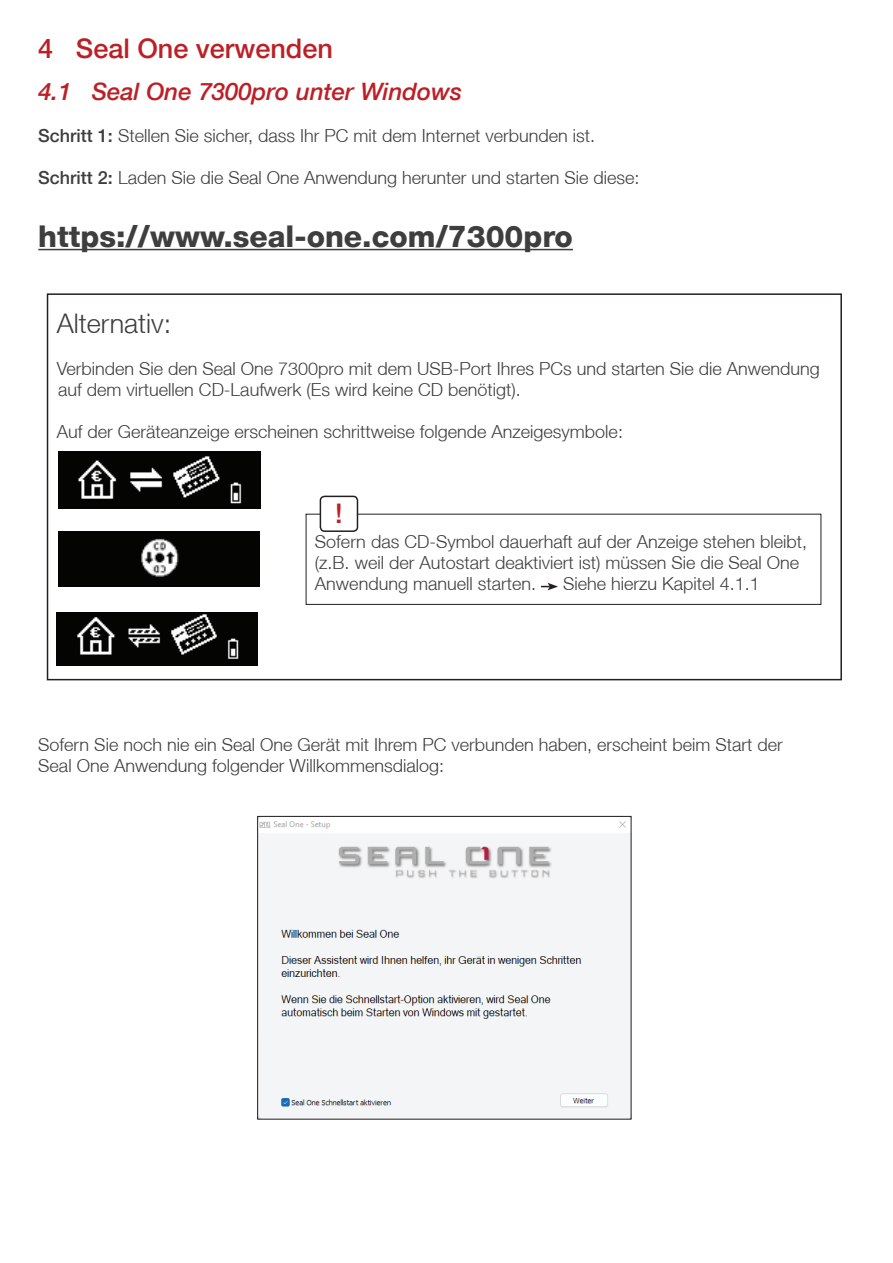
<style>
.page{position:relative;width:893px;height:1263px;background:#fff}
.page>*{position:absolute;margin:0;border:0;box-sizing:border-box;transform-origin:0 0}
.t1{font:800 30px "Helvetica Neue LT";color:#3e3e3f}
.t2{font:500 27px "Helvetica Neue LT";color:#bc2026}
.t3{font:300 27px "Helvetica Neue LT";color:#3e3e3f}
.t4{font:italic 500 24px "Helvetica Neue LT";color:#bc2026}
.t5{font:300 18px/21px "Helvetica Neue LT";color:#3e3e3f}
.s1{font-weight:500}
</style>
<div class="page">
<hr style="left:38px;top:249px;width:535px;height:1px;background:#3e3e3f">
<div style="left:47px;top:293px;width:795px;height:387px;border:2px solid #231f20"></div>
<svg style="left:541px;top:583px;width:17px;height:7px"></svg>
<div style="left:306px;top:514px;width:515px;height:91px;border:1px solid #231f20"></div>
<img style="left:58px;top:532px;width:201px;height:55px">
<img style="left:58px;top:452px;width:202px;height:56px">
<img style="left:57px;top:612px;width:200px;height:53px">
<div style="left:320px;top:496px;width:37px;height:35px;background:#fff;border-radius:4px"></div>
<div style="left:320px;top:496px;width:38px;height:36px;border:2px solid #231f20;border-radius:4px"></div>
<img style="left:259px;top:821px;width:370px;height:296px">
<div style="left:257px;top:816px;width:374px;height:303px;border:1px solid #231f20"></div>
<h2 class="t2" style="left:38px;top:32px;width:296px">4 Seal One verwenden</h2>
<h3 class="t4" style="left:38px;top:77px;width:425px">4.1 Seal One 7300pro unter Windows</h3>
<p class="t5" style="left:38px;top:124px;width:558px"><span class="s1">Schritt 1:</span> Stellen Sie sicher, dass Ihr PC mit dem Internet verbunden ist.</p>
<p class="t5" style="left:38px;top:166px;width:603px"><span class="s1">Schritt 2:</span> Laden Sie die Seal One Anwendung herunter und starten Sie diese:</p>
<h1 class="t1" style="left:38px;top:218px;width:536px">https://www.seal-one.com/7300pro</h1>
<h2 class="t3" style="left:57px;top:307px;width:116px">Alternativ:</h2>
<p class="t5" style="left:57px;top:358px;width:764px">Verbinden Sie den Seal One 7300pro mit dem USB-Port Ihres PCs und starten Sie die Anwendung auf dem virtuellen CD-Laufwerk (Es wird keine CD benötigt).</p>
<p class="t5" style="left:57px;top:421px;width:568px">Auf der Geräteanzeige erscheinen schrittweise folgende Anzeigesymbole:</p>
<h2 class="t2" style="left:335px;top:497px;width:9px">!</h2>
<p class="t5" style="left:315px;top:531px;width:494px">Sofern das CD-Symbol dauerhaft auf der Anzeige stehen bleibt, (z.B. weil der Autostart deaktiviert ist) müssen Sie die Seal One<br>Anwendung manuell starten.</p>
<p class="t5" style="left:563px;top:573px;width:198px">Siehe hierzu Kapitel 4.1.1</p>
<p class="t5" style="left:38px;top:733px;width:746px">Sofern Sie noch nie ein Seal One Gerät mit Ihrem PC verbunden haben, erscheint beim Start der<br>Seal One Anwendung folgender Willkommensdialog:</p>
</div>
